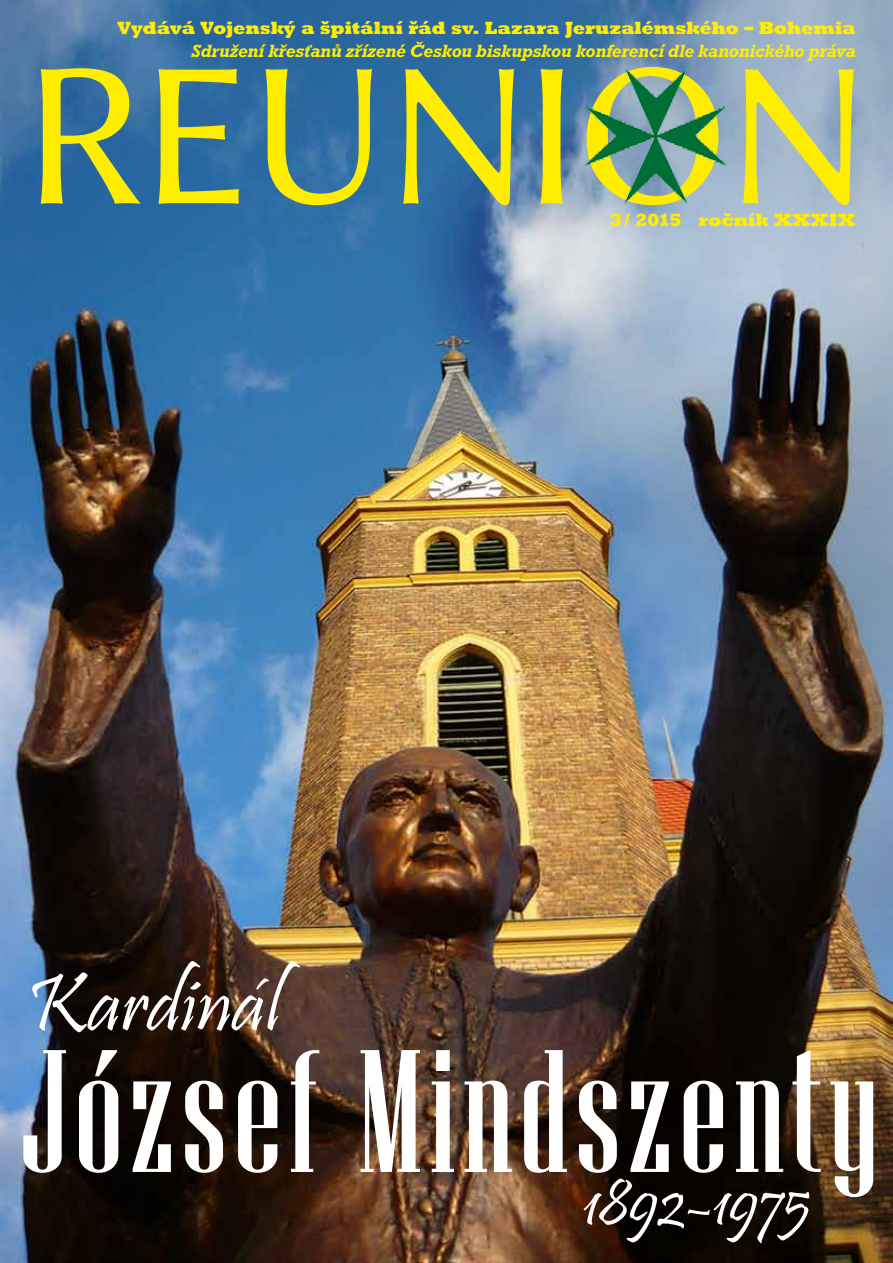
<style>
.page{position:relative;width:893px;height:1263px;background:#fff}
.page>*{position:absolute;margin:0;border:0;box-sizing:border-box;transform-origin:0 0}
.t1{font:207px "Lin Biolinum";letter-spacing:-.03em;color:#ffed00}
.t2{font:174px "Niagara Solid";letter-spacing:.04em;color:#fff}
.t3{font:84px "Pristina";color:#fff}
.t4{font:63px "Pristina";color:#fff}
.t5{font:italic 700 18px/22.5px "Rockwell CE";letter-spacing:-.01em;color:#ffed00;text-align:right}
.t6{font:800 18px "Rockwell CE";color:#ffed00}
.s1{font-weight:800;font-style:normal}
</style>
<div class="page">
<img style="left:0;top:0;width:893px;height:1263px">
<img style="left:576px;top:61px;width:159px;height:150px">
<p class="t5" style="left:118px;top:17px;width:740px"><span class="s1">Vydává Vojenský a špitální řád sv. Lazara Jeruzalémského – Bohemia<br></span>Sdružení křesťanů zřízené Českou biskupskou konferencí dle kanonického práva</p>
<p class="t1" style="left:21px;top:18px;width:852px">REUNION</p>
<p class="t3" style="left:27px;top:957px;width:256px">Kardinál</p>
<p class="t6" style="left:610px;top:209px;width:247px">3/ 2015 ročník XXXIX</p>
<p class="t2" style="left:20px;top:1020px;width:860px">József Mindszenty</p>
<p class="t4" style="left:583px;top:1169px;width:229px">1892–1975</p>
</div>
